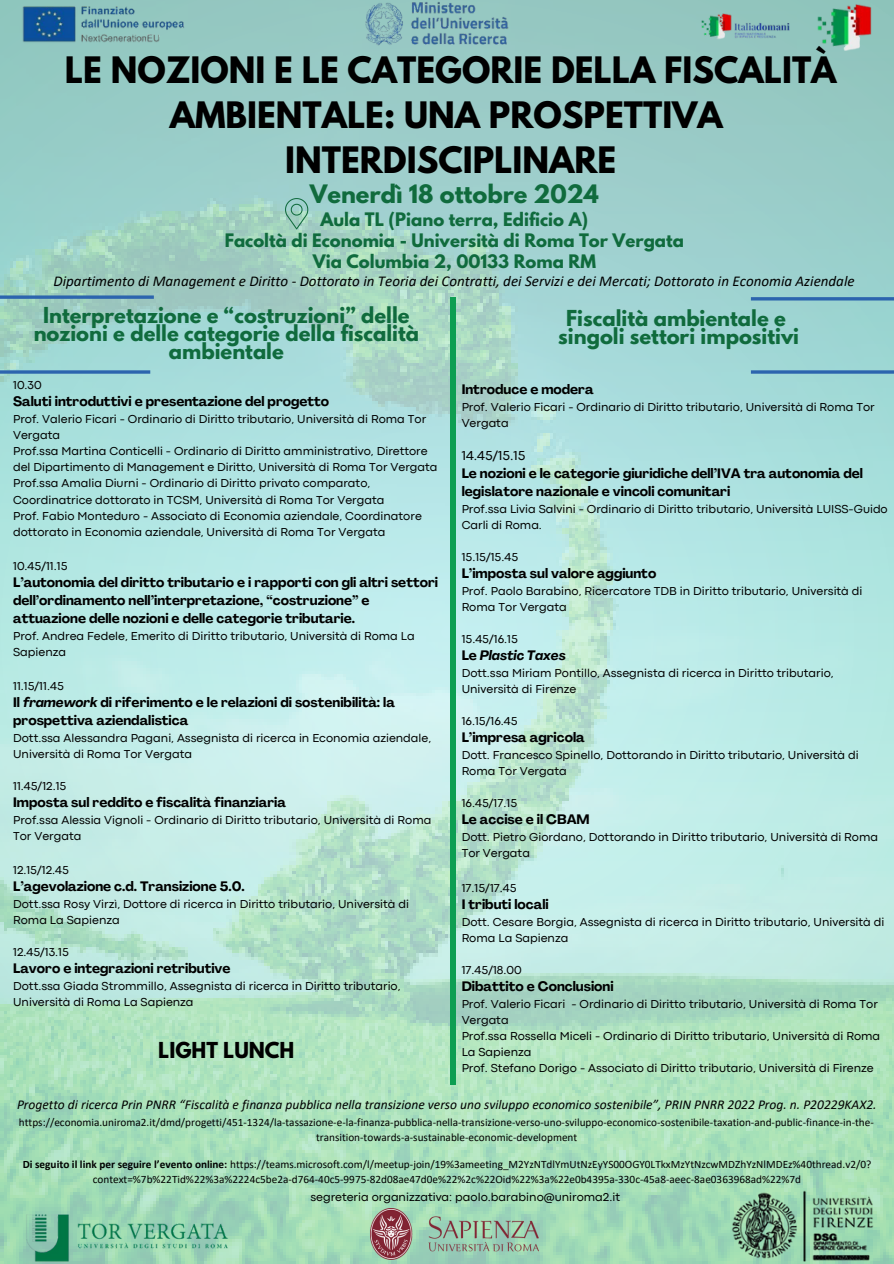
<style>
.page{position:relative;width:894px;height:1264px;background:#fff}
.page>*{position:absolute;margin:0;border:0;box-sizing:border-box;transform-origin:0 0}
.t1{font:700 32.25px/45px "League Spartan";color:#000;text-align:center}
.t2{font:700 22.5px "League Spartan";color:#106b3d}
.t3{font:700 19.5px/18px "League Spartan";color:#106b3d;text-align:center}
.t4{font:700 19.5px "League Spartan";color:#000}
.t5{font:700 16.5px/21.3px "League Spartan";color:#106b3d;text-align:center}
.t6{font:italic 15px "Calibri";color:#000}
.t7{font:700 13.5px/18px "Agrandir";color:#000}
.t8{font:italic 13.5px "Calibri";color:#000}
.t9{font:italic 700 13.5px "Agrandir";color:#000}
.t10{font:12px/16px "Codec Pro";color:#000}
.t11{font:11.25px/15px "Calibri";color:#000;text-align:center}
.s1{font-style:italic}
.s2{font-family:"Codec Pro";font-weight:400}
.s3{font-style:normal}
.s4{font-weight:700}
</style>
<div class="page">
<img style="left:0;top:0;width:893px;height:1263px">
<div style="left:450px;top:297px;width:5px;height:787px;background:#0d9e52"></div>
<img style="left:370px;top:1208px;width:168px;height:51px">
<img style="left:731px;top:1190px;width:143px;height:71px">
<img style="left:18px;top:1208px;width:216px;height:55px">
<svg style="left:285px;top:198px;width:23px;height:31px"></svg>
<svg style="left:0;top:370px;width:150px;height:4px"></svg>
<svg style="left:750px;top:370px;width:143px;height:4px"></svg>
<img style="left:697px;top:0;width:185px;height:55px">
<img style="left:10px;top:0;width:187px;height:67px">
<img style="left:358px;top:0;width:157px;height:55px">
<hr style="left:750px;top:297px;width:143px;height:3px;background:#2c64ae">
<svg style="left:0;top:295px;width:154px;height:4px"></svg>
<p class="t1" style="left:65px;top:51px;width:773px">LE NOZIONI E LE CATEGORIE DELLA FISCALITÀ<br>AMBIENTALE: UNA PROSPETTIVA<br>INTERDISCIPLINARE</p>
<p class="t2" style="left:310px;top:183px;width:290px">Venerdì 18 ottobre 2024</p>
<p class="t5" style="left:224px;top:210px;width:460px">Aula TL (Piano terra, Edificio A)<br>Facoltà di Economia - Università di Roma Tor Vergata<br>Via Columbia 2, 00133 Roma RM</p>
<h1 class="t3" style="left:34px;top:309px;width:387px">Interpretazione e “costruzioni” delle nozioni e delle categorie della fiscalità ambientale</h1>
<h4 class="t10" style="left:13px;top:378px;width:30px">10.30</h4>
<p class="t7" style="left:13px;top:394px;width:317px">Saluti introduttivi e presentazione del progetto</p>
<h5 class="t10" style="left:13px;top:412px;width:414px">Prof. Valerio Ficari - Ordinario di Diritto tributario, Università di Roma Tor<br>Vergata</h5>
<h3 class="t10" style="left:13px;top:444px;width:426px">Prof.ssa Martina Conticelli - Ordinario di Diritto amministrativo, Direttore del Dipartimento di Management e Diritto, Università di Roma Tor Vergata</h3>
<p class="t10" style="left:13px;top:476px;width:372px">Prof.ssa Amalia Diurni - Ordinario di Diritto privato comparato,<br>Coordinatrice dottorato in TCSM, Università di Roma Tor Vergata</p>
<p class="t10" style="left:13px;top:508px;width:410px">Prof. Fabio Monteduro - Associato di Economia aziendale, Coordinatore dottorato in Economia aziendale, Università di Roma Tor Vergata</p>
<p class="t10" style="left:13px;top:558px;width:56px">10.45/11.15</p>
<p class="t7" style="left:13px;top:574px;width:426px">L’autonomia del diritto tributario e i rapporti con gli altri settori dell’ordinamento nell’interpretazione, “costruzione” e attuazione delle nozioni e delle categorie tributarie.</p>
<p class="t10" style="left:13px;top:628px;width:403px">Prof. Andrea Fedele, Emerito di Diritto tributario, Università di Roma La<br>Sapienza</p>
<p class="t10" style="left:13px;top:678px;width:52px">11.15/11.45</p>
<p class="t7" style="left:13px;top:694px;width:383px">Il <span class="s1">framework</span> di riferimento e le relazioni di sostenibilità: la prospettiva aziendalistica</p>
<p class="t10" style="left:13px;top:730px;width:419px">Dott.ssa Alessandra Pagani, Assegnista di ricerca in Economia aziendale,<br>Università di Roma Tor Vergata</p>
<h6 class="t10" style="left:13px;top:778px;width:55px">11.45/12.15</h6>
<p class="t7" style="left:13px;top:794px;width:274px">Imposta sul reddito e fiscalità finanziaria</p>
<p class="t10" style="left:13px;top:812px;width:419px">Prof.ssa Alessia Vignoli - Ordinario di Diritto tributario, Università di Roma<br>Tor Vergata</p>
<p class="t10" style="left:13px;top:862px;width:57px">12.15/12.45</p>
<p class="t7" style="left:13px;top:878px;width:233px">L’agevolazione c.d. Transizione 5.0.</p>
<p class="t10" style="left:13px;top:896px;width:397px">Dott.ssa Rosy Virzì, Dottore di ricerca in Diritto tributario, Università di<br>Roma La Sapienza</p>
<p class="t10" style="left:13px;top:944px;width:57px">12.45/13.15</p>
<p class="t7" style="left:13px;top:960px;width:219px">Lavoro e integrazioni retributive</p>
<p class="t10" style="left:13px;top:978px;width:389px">Dott.ssa Giada Strommillo, Assegnista di ricerca in Diritto tributario,<br>Università di Roma La Sapienza</p>
<p class="t4" style="left:158px;top:1040px;width:138px">LIGHT LUNCH</p>
<p class="t6" style="left:54px;top:274px;width:802px">Dipartimento di Management e Diritto - Dottorato in Teoria dei Contratti, dei Servizi e dei Mercati; Dottorato in Economia Aziendale</p>
<p class="t3" style="left:558px;top:312px;width:242px">Fiscalità ambientale e singoli settori impositivi</p>
<p class="t7" style="left:461px;top:382px;width:133px">Introduce e modera</p>
<p class="t10" style="left:461px;top:400px;width:414px">Prof. Valerio Ficari - Ordinario di Diritto tributario, Università di Roma Tor<br>Vergata</p>
<h2 class="t7" style="left:461px;top:448px;width:403px"><span class="s2">14.45/15.15<br></span>Le nozioni e le categorie giuridiche dell’IVA tra autonomia del legislatore nazionale e vincoli comunitari</h2>
<h2 class="t10" style="left:461px;top:502px;width:427px">Prof.ssa Livia Salvini - Ordinario di Diritto tributario, Università LUISS-Guido<br>Carli di Roma.</h2>
<h3 class="t10" style="left:461px;top:550px;width:58px">15.15/15.45</h3>
<p class="t7" style="left:461px;top:566px;width:196px">L’imposta sul valore aggiunto</p>
<p class="t10" style="left:461px;top:584px;width:402px">Prof. Paolo Barabino, Ricercatore TDB in Diritto tributario, Università di<br>Roma Tor Vergata</p>
<h6 class="t10" style="left:461px;top:632px;width:58px">15.45/16.15</h6>
<p class="t9" style="left:461px;top:650px;width:106px"><span class="s3">Le</span> Plastic Taxes</p>
<p class="t10" style="left:461px;top:666px;width:373px">Dott.ssa Miriam Pontillo, Assegnista di ricerca in Diritto tributario,<br>Università di Firenze</p>
<p class="t10" style="left:461px;top:714px;width:57px">16.15/16.45</p>
<p class="t7" style="left:461px;top:730px;width:125px">L’impresa agricola</p>
<p class="t10" style="left:461px;top:748px;width:398px">Dott. Francesco Spinello, Dottorando in Diritto tributario, Università di<br>Roma Tor Vergata</p>
<p class="t10" style="left:461px;top:796px;width:57px">16.45/17.15</p>
<p class="t7" style="left:461px;top:812px;width:129px">Le accise e il CBAM</p>
<p class="t10" style="left:461px;top:830px;width:418px">Dott. Pietro Giordano, Dottorando in Diritto tributario, Università di Roma<br>Tor Vergata</p>
<p class="t10" style="left:461px;top:880px;width:56px">17.15/17.45</p>
<p class="t7" style="left:461px;top:896px;width:89px">I tributi locali</p>
<p class="t10" style="left:461px;top:914px;width:424px">Dott. Cesare Borgia, Assegnista di ricerca in Diritto tributario, Università di<br>Roma La Sapienza</p>
<p class="t10" style="left:461px;top:962px;width:62px">17.45/18.00</p>
<p class="t7" style="left:461px;top:978px;width:153px">Dibattito e Conclusioni</p>
<p class="t10" style="left:461px;top:996px;width:417px">Prof. Valerio Ficari - Ordinario di Diritto tributario, Università di Roma Tor<br>Vergata</p>
<p class="t10" style="left:461px;top:1028px;width:420px">Prof.ssa Rossella Miceli - Ordinario di Diritto tributario, Università di Roma<br>La Sapienza</p>
<p class="t10" style="left:461px;top:1060px;width:413px">Prof. Stefano Dorigo - Associato di Diritto tributario, Università di Firenze</p>
<p class="t8" style="left:17px;top:1099px;width:860px">Progetto di ricerca Prin PNRR “Fiscalità e finanza pubblica nella transizione verso uno sviluppo economico sostenibile”, PRIN PNRR 2022 Prog. n. P20229KAX2.</p>
<p class="t11" style="left:19px;top:1115px;width:856px">https://economia.uniroma2.it/dmd/progetti/451-1324/la-tassazione-e-la-finanza-pubblica-nella-transizione-verso-uno-sviluppo-economico-sostenibile-taxation-and-public-finance-in-the&shy;transition-towards-a-sustainable-economic-development</p>
<p class="t11" style="left:23px;top:1157px;width:849px"><span class="s4">Di seguito il link per seguire l’evento online:</span> https://teams.microsoft.com/l/meetup-join/19%3ameeting_M2YzNTdlYmUtNzEyYS00OGY0LTkxMzYtNzcwMDZhYzNlMDEz%40thread.v2/0? context=%7b%22Tid%22%3a%2224c5be2a-d764-40c5-9975-82d08ae47d0e%22%2c%22Oid%22%3a%22e0b4395a-330c-45a8-aeec-8ae0363968ad%22%7d</p>
<p class="t10" style="left:310px;top:1190px;width:311px">segreteria organizzativa: paolo.barabino@uniroma2.it</p>
</div>
